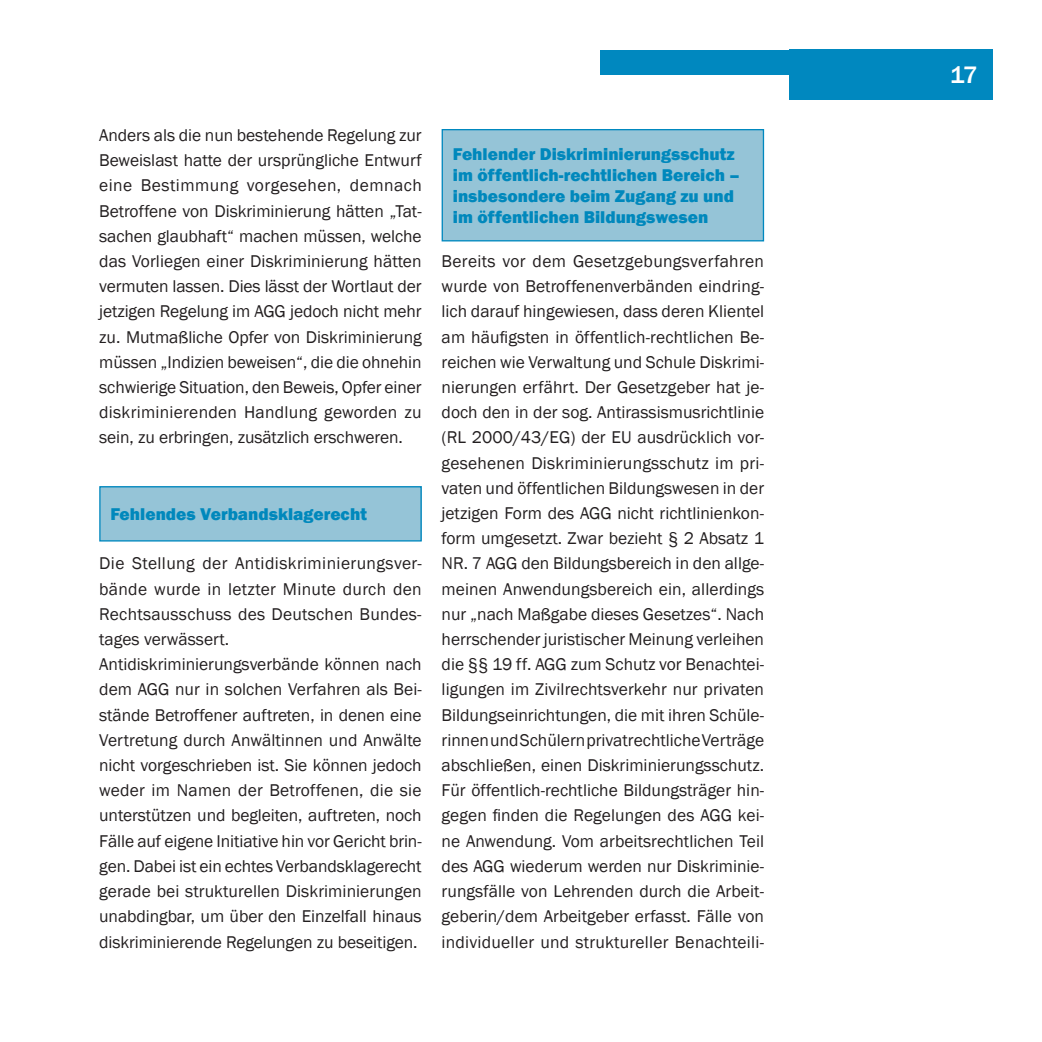
<style>
.page{position:relative;width:1042px;height:1042px;background:#fff}
.page>*{position:absolute;margin:0;border:0;box-sizing:border-box;transform-origin:0 0}
.t1{font:500 24.5px "Franklin Gothic";color:#fff}
.t2{font:17.5px/25.2px "Franklin Gothic";color:#231f20;text-align:justify}
.t3{font:800 17.5px/21px "Franklin Gothic";color:#0088bc}
</style>
<div class="page">
<div style="left:789px;top:50px;width:203px;height:50px;background:#0088bf"></div>
<div style="left:600px;top:50px;width:293px;height:24px;background:#0088bf"></div>
<div style="left:100px;top:487px;width:321px;height:54px;background:#95c4d7"></div>
<div style="left:99px;top:486px;width:323px;height:55px;border:1px solid #0088bf"></div>
<div style="left:442px;top:130px;width:321px;height:111px;background:#95c4d7"></div>
<div style="left:441px;top:129px;width:323px;height:112px;border:1px solid #0088bf"></div>
<p class="t2" style="left:99px;top:123px;width:324px">Anders als die nun bestehende Regelung zur Beweislast hatte der ursprüngliche Entwurf eine Bestimmung vorgesehen, demnach Betroffene von Diskriminierung hätten „Tat&shy;sachen glaubhaft“ machen müssen, welche das Vorliegen einer Diskriminierung hätten vermuten lassen. Dies lässt der Wortlaut der jetzigen Regelung im AGG jedoch nicht mehr zu. Mutmaßliche Opfer von Diskriminierung müssen „Indizien beweisen“, die die ohnehin schwierige Situation, den Beweis, Opfer einer diskriminierenden Handlung geworden zu sein, zu erbringen, zusätzlich erschweren.</p>
<p class="t3" style="left:110px;top:503px;width:258px">Fehlendes Verbandsklagerecht</p>
<p class="t2" style="left:99px;top:551px;width:324px;text-align:left">Die Stellung der Antidiskriminierungsver&shy;bände wurde in letzter Minute durch den Rechtsausschuss des Deutschen Bundes&shy;tages verwässert.<br>Antidiskriminierungsverbände können nach dem AGG nur in solchen Verfahren als Bei&shy;stände Betroffener auftreten, in denen eine Vertretung durch Anwältinnen und Anwälte nicht vorgeschrieben ist. Sie können jedoch weder im Namen der Betroffenen, die sie unterstützen und begleiten, auftreten, noch Fälle auf eigene Initiative hin vor Gericht brin&shy;gen. Dabei ist ein echtes Verbandsklagerecht gerade bei strukturellen Diskriminierungen unabdingbar, um über den Einzelfall hinaus diskriminierende Regelungen zu beseitigen.</p>
<p class="t3" style="left:453px;top:143px;width:288px">Fehlender Diskriminierungsschutz im öffentlich-rechtlichen Bereich – insbesondere beim Zugang zu und im öffentlichen Bildungswesen</p>
<p class="t2" style="left:441px;top:249px;width:324px">Bereits vor dem Gesetzgebungsverfahren wurde von Betroffenenverbänden eindring&shy;lich darauf hingewiesen, dass deren Klientel am häufigsten in öffentlich-rechtlichen Be&shy;reichen wie Verwaltung und Schule Diskrimi&shy;nierungen erfährt. Der Gesetzgeber hat je&shy;doch den in der sog. Antirassismusrichtlinie (RL 2000/43/EG) der EU ausdrücklich vor&shy;gesehenen Diskriminierungsschutz im pri&shy;vaten und öffentlichen Bildungswesen in der jetzigen Form des AGG nicht richtlinienkon&shy;form umgesetzt. Zwar bezieht § 2 Absatz 1<br>NR. 7 AGG den Bildungsbereich in den allge&shy;meinen Anwendungsbereich ein, allerdings nur „nach Maßgabe dieses Gesetzes“. Nach herrschender juristischer Meinung verleihen die §§ 19 ff. AGG zum Schutz vor Benachtei&shy;ligungen im Zivilrechtsverkehr nur privaten Bildungseinrichtungen, die mit ihren Schüle&shy;rinnen und Schülern privatrechtliche Verträge abschließen, einen Diskriminierungsschutz.<br>Für öffentlich-rechtliche Bildungsträger hin&shy;gegen finden die Regelungen des AGG kei&shy;ne Anwendung. Vom arbeitsrechtlichen Teil des AGG wiederum werden nur Diskriminie&shy;rungsfälle von Lehrenden durch die Arbeit&shy;geberin/dem Arbeitgeber erfasst. Fälle von individueller und struktureller Benachteili-</p>
<h1 class="t1" style="left:950px;top:60px;width:29px">17</h1>
</div>
